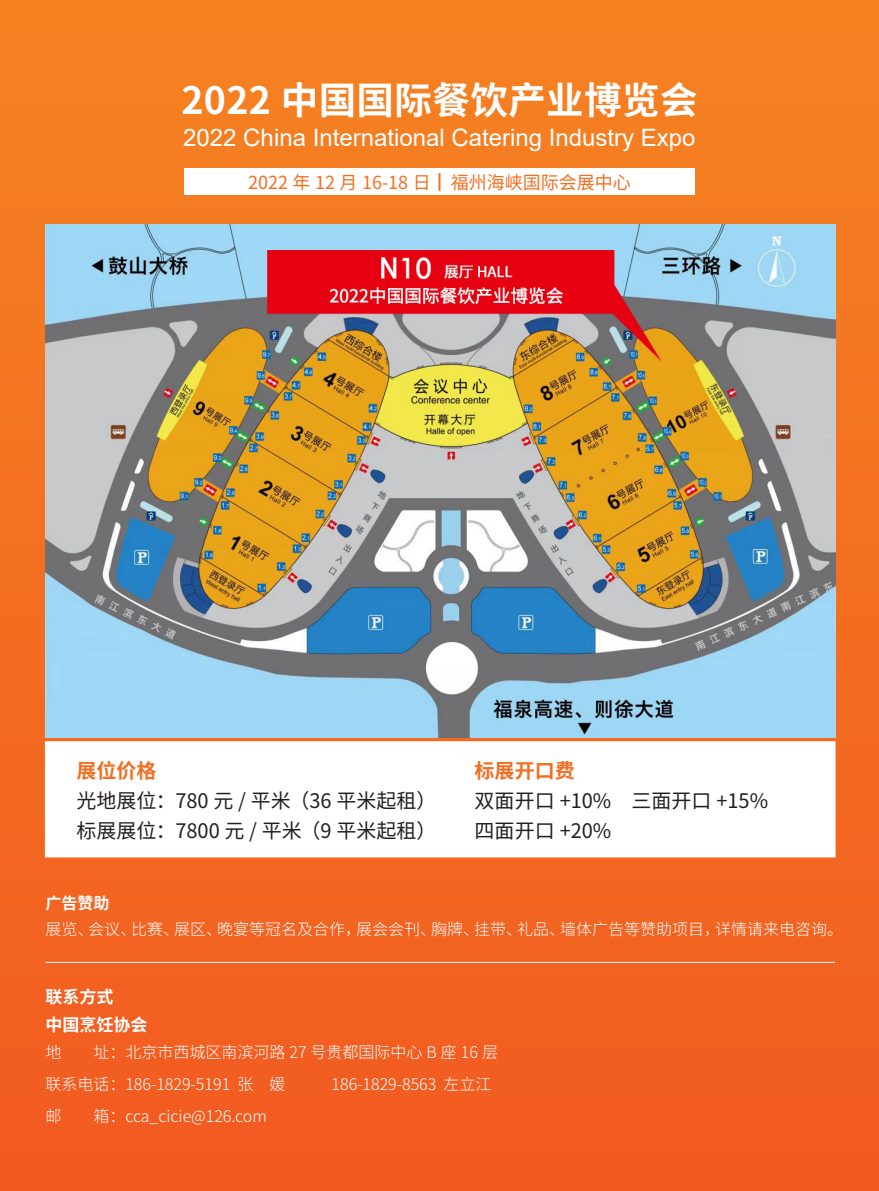
<style>
.page{position:relative;width:879px;height:1191px;background:#fff}
.page>*{position:absolute;margin:0;border:0;box-sizing:border-box;transform-origin:0 0}
.t1{font:700 37.6px "Source Han Sans SC";letter-spacing:.01em;color:#fff}
.t2{font:24px "Arial";color:#fff}
.t3{font:20px "Source Han Sans SC";color:#231f20}
.t4{font:700 20px "Source Han Sans SC";color:#f36e21}
.t5{font:18px "Source Han Sans SC";color:#f36e21}
.t6{font:700 17px "Source Han Sans SC";color:#fff}
.t7{font:300 16px "Source Han Sans SC";color:#fff}
.t8{font:700 16px "Source Han Sans SC";color:#fff}
</style>
<div class="page">
<div style="left:0;top:0;width:879px;height:1191px;background:linear-gradient(to bottom,#f58322,#f25a21)"></div>
<div style="left:184px;top:169px;width:510px;height:26px;background:#fff"></div>
<svg style="left:438px;top:173px;width:2px;height:18px"></svg>
<img style="left:45px;top:224px;width:790px;height:513px">
<hr style="left:45px;top:962px;width:790px;height:1px;background:#fff">
<div style="left:45px;top:741px;width:790px;height:116px;background:#fff;border:1px solid #fff"></div>
<p class="t1" style="left:181px;top:79px;width:518px">2022 中国国际餐饮产业博览会</p>
<p class="t2" style="left:183px;top:121px;width:514px">2022 China International Catering Industry Expo</p>
<p class="t5" style="left:248px;top:172px;width:384px">2022 年 12 月 16-18 日 福州海峡国际会展中心</p>
<p class="t4" style="left:77px;top:759px;width:81px">展位价格</p>
<p class="t3" style="left:77px;top:789px;width:361px">光地展位：780 元 / 平米（36 平米起租）</p>
<p class="t3" style="left:77px;top:819px;width:361px">标展展位：7800 元 / 平米（9 平米起租）</p>
<p class="t4" style="left:475px;top:759px;width:101px">标展开口费</p>
<p class="t3" style="left:475px;top:789px;width:295px">双面开口 +10% 三面开口 +15%</p>
<p class="t3" style="left:475px;top:819px;width:138px">四面开口 +20%</p>
<p class="t8" style="left:45px;top:894px;width:65px">广告赞助</p>
<p class="t7" style="left:45px;top:920px;width:799px">展览、会议、比赛、展区、晚宴等冠名及合作，展会会刊、胸牌、挂带、礼品、墙体广告等赞助项目，详情请来电咨询。</p>
<p class="t6" style="left:45px;top:987px;width:69px">联系方式</p>
<p class="t6" style="left:45px;top:1015px;width:103px">中国烹饪协会</p>
<p class="t7" style="left:45px;top:1043px;width:17px">地</p>
<p class="t7" style="left:93px;top:1043px;width:406px">址：北京市西城区南滨河路 27 号贵都国际中心 B 座 16 层</p>
<p class="t7" style="left:45px;top:1075px;width:241px">联系电话：186-1829-5191 张 媛</p>
<p class="t7" style="left:331px;top:1075px;width:161px">186-1829-8563 左立江</p>
<p class="t7" style="left:45px;top:1107px;width:17px">邮</p>
<p class="t7" style="left:93px;top:1107px;width:175px">箱：cca_cicie@126.com</p>
</div>
